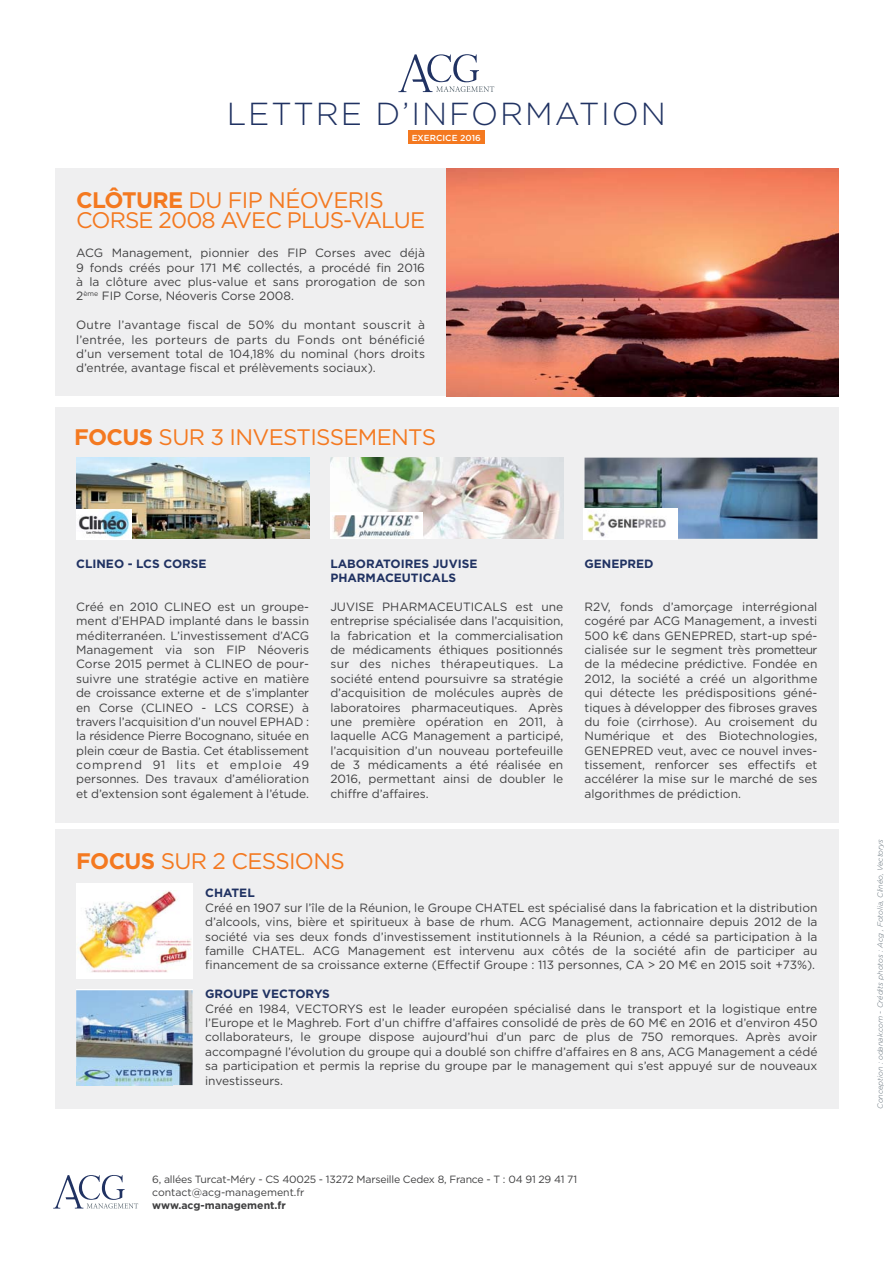
<style>
.page{position:relative;width:893px;height:1263px;background:#fff}
.page>*{position:absolute;margin:0;border:0;box-sizing:border-box;transform-origin:0 0}
.t1{font:300 31.8px "Gotham";letter-spacing:.06em;color:#203262}
.t2{font:22.5px/21px "Gotham";letter-spacing:-.03em;color:#f47920}
.t3{font:12px/14.4px "Gotham";color:#404041;text-align:justify}
.t4{font:700 12px/14.4px "Gotham";color:#203262}
.t5{font:10.5px/12.6px "Gotham";letter-spacing:-.02em;color:#404041}
.t6{font:500 8.7px "Gotham";color:#fff}
.t7{font:italic 300 7.5px "Gotham";color:#5e6b74}
.s1{font-weight:700}
.s2{font-weight:700;color:#203262}
</style>
<div class="page">
<svg style="left:53px;top:1175px;width:85px;height:34px"></svg>
<div style="left:55px;top:168px;width:391px;height:228px;background:#efeff0"></div>
<div style="left:55px;top:407px;width:784px;height:415px;background:#efeff0"></div>
<img style="left:76px;top:458px;width:233px;height:81px">
<img style="left:330px;top:458px;width:233px;height:81px">
<img style="left:584px;top:458px;width:233px;height:81px">
<div style="left:55px;top:829px;width:784px;height:280px;background:#efeff0"></div>
<img style="left:446px;top:168px;width:393px;height:228px">
<svg style="left:398px;top:54px;width:96px;height:38px"></svg>
<div style="left:408px;top:130px;width:77px;height:14px;background:#f47920"></div>
<div style="left:76px;top:883px;width:117px;height:95px;background:#fff"></div>
<img style="left:79px;top:890px;width:113px;height:82px">
<img style="left:76px;top:990px;width:117px;height:95px">
<img style="left:77px;top:1066px;width:95px;height:19px">
<img style="left:77px;top:1085px;width:95px;height:1px">
<div style="left:76px;top:509px;width:56px;height:30px;background:#fff"></div>
<img style="left:78px;top:509px;width:52px;height:30px">
<div style="left:330px;top:513px;width:93px;height:26px;background:#fff"></div>
<img style="left:333px;top:515px;width:87px;height:23px">
<div style="left:583px;top:508px;width:95px;height:31px;background:#fff"></div>
<img style="left:587px;top:513px;width:79px;height:24px">
<p class="t1" style="left:227px;top:96px;width:441px">LETTRE D’INFORMATION</p>
<p class="t6" style="left:412px;top:134px;width:71px">EXERCICE 2016</p>
<p class="t2" style="left:76px;top:191px;width:350px"><span class="s1">CLÔTURE</span> DU FIP NÉOVERIS<br>CORSE 2008 AVEC PLUS-VALUE</p>
<p class="t3" style="left:76px;top:247px;width:350px">ACG Management, pionnier des FIP Corses avec déjà 9 fonds créés pour 171 M€ collectés, a procédé fin 2016 à la clôture avec plus-value et sans prorogation de son 2<sup>ème</sup> FIP Corse, Néoveris Corse 2008.</p>
<p class="t3" style="left:76px;top:319px;width:350px">Outre l’avantage fiscal de 50% du montant souscrit à l’entrée, les porteurs de parts du Fonds ont bénéficié d’un versement total de 104,18% du nominal (hors droits d’entrée, avantage fiscal et prélèvements sociaux).</p>
<p class="t2" style="left:74px;top:428px;width:363px"><span class="s1">FOCUS</span> SUR 3 INVESTISSEMENTS</p>
<p class="t4" style="left:76px;top:557px;width:132px">CLINEO - LCS CORSE</p>
<p class="t3" style="left:76px;top:600px;width:234px">Créé en 2010 CLINEO est un groupe&shy;ment d’EHPAD implanté dans le bassin méditerranéen. L’investissement d’ACG Management via son FIP Néoveris Corse 2015 permet à CLINEO de pour&shy;suivre une stratégie active en matière de croissance externe et de s’implanter en Corse (CLINEO - LCS CORSE) à travers l’acquisition d’un nouvel EPHAD : la résidence Pierre Bocognano, située en plein cœur de Bastia. Cet établissement comprend 91 lits et emploie 49 personnes. Des travaux d’amélioration et d’extension sont également à l’étude.</p>
<p class="t4" style="left:330px;top:557px;width:149px">LABORATOIRES JUVISE<br>PHARMACEUTICALS</p>
<p class="t3" style="left:330px;top:600px;width:234px">JUVISE PHARMACEUTICALS est une entreprise spécialisée dans l’acquisition, la fabrication et la commercialisation de médicaments éthiques positionnés sur des niches thérapeutiques. La société entend poursuivre sa stratégie d’acquisition de molécules auprès de laboratoires pharmaceutiques. Après une première opération en 2011, à laquelle ACG Management a participé, l’acquisition d’un nouveau portefeuille de 3 médicaments a été réalisée en 2016, permettant ainsi de doubler le chiffre d’affaires.</p>
<p class="t4" style="left:584px;top:557px;width:71px">GENEPRED</p>
<p class="t3" style="left:584px;top:600px;width:234px">R2V, fonds d’amorçage interrégional cogéré par ACG Management, a investi 500 k€ dans GENEPRED, start-up spé&shy;cialisée sur le segment très prometteur de la médecine prédictive. Fondée en 2012, la société a créé un algorithme qui détecte les prédispositions géné&shy;tiques à développer des fibroses graves du foie (cirrhose). Au croisement du Numérique et des Biotechnologies, GENEPRED veut, avec ce nouvel inves&shy;tissement, renforcer ses effectifs et accélérer la mise sur le marché de ses algorithmes de prédiction.</p>
<p class="t2" style="left:76px;top:852px;width:270px"><span class="s1">FOCUS</span> SUR 2 CESSIONS</p>
<p class="t3" style="left:205px;top:887px;width:614px;text-align:left"><span class="s2">CHATEL<br></span>Créé en 1907 sur l’île de la Réunion, le Groupe CHATEL est spécialisé dans la fabrication et la distribution d’alcools, vins, bière et spiritueux à base de rhum. ACG Management, actionnaire depuis 2012 de la société via ses deux fonds d’investissement institutionnels à la Réunion, a cédé sa participation à la famille CHATEL. ACG Management est intervenu aux côtés de la société afin de participer au financement de sa croissance externe (Effectif Groupe : 113 personnes, CA &gt; 20 M€ en 2015 soit +73%).</p>
<p class="t3" style="left:205px;top:988px;width:614px;text-align:left"><span class="s2">GROUPE VECTORYS<br></span>Créé en 1984, VECTORYS est le leader européen spécialisé dans le transport et la logistique entre l’Europe et le Maghreb. Fort d’un chiffre d’affaires consolidé de près de 60 M€ en 2016 et d’environ 450 collaborateurs, le groupe dispose aujourd’hui d’un parc de plus de 750 remorques. Après avoir accompagné l’évolution du groupe qui a doublé son chiffre d’affaires en 8 ans, ACG Management a cédé sa participation et permis la reprise du groupe par le management qui s’est appuyé sur de nouveaux investisseurs.</p>
<p class="t5" style="left:152px;top:1174px;width:426px">6, allées Turcat-Méry - CS 40025 - 13272 Marseille Cedex 8, France - T : 04 91 29 41 71 contact@acg-management.fr<br><span class="s1">www.acg-management.fr</span></p>
<p class="t7" style="left:877px;top:1109px;width:271px;rotate:-90deg">Conception : odanak.com - Crédits photos : Acg , Fotolia, Clinéo, Vectorys</p>
</div>
